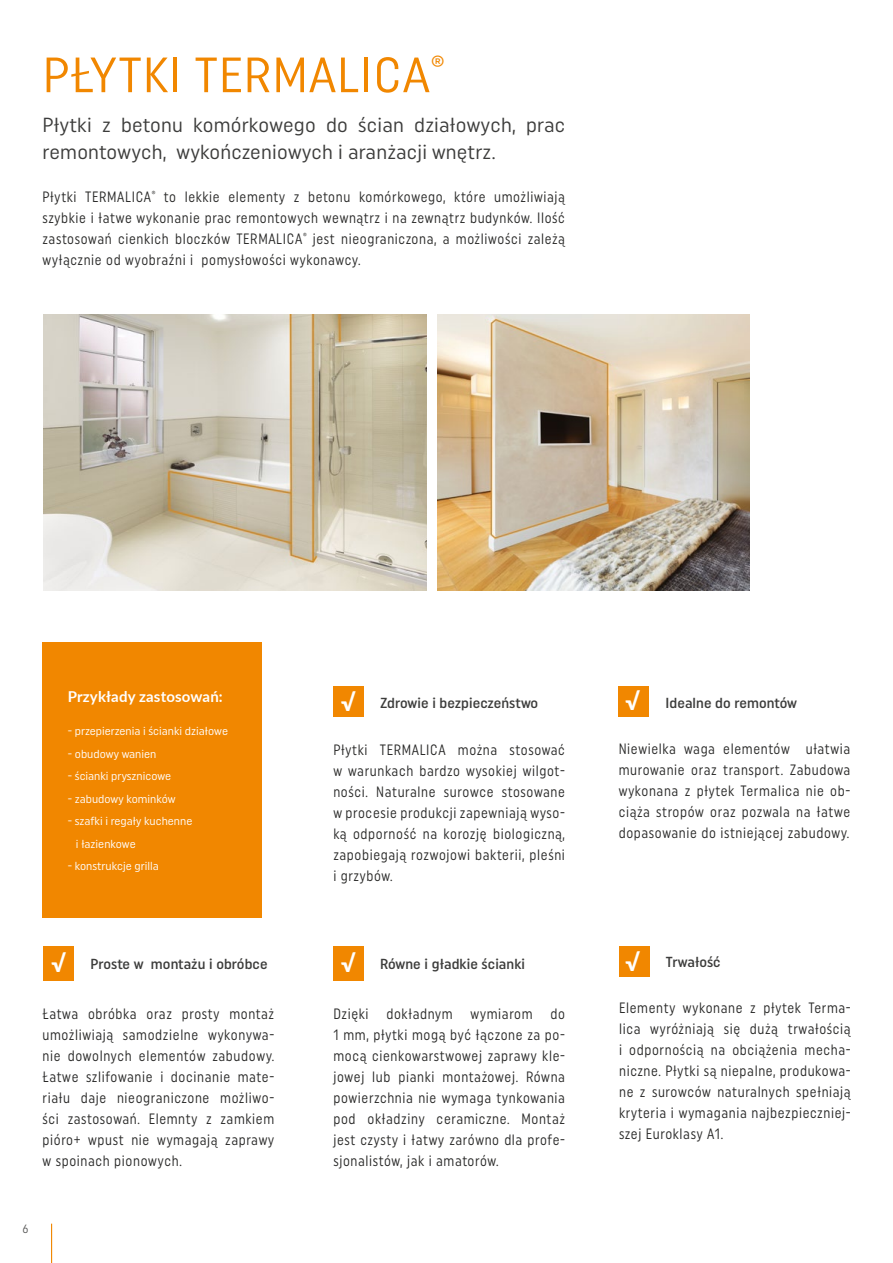
<style>
.page{position:relative;width:893px;height:1263px;background:#fff}
.page>*{position:absolute;margin:0;border:0;box-sizing:border-box;transform-origin:0 0}
.t1{font:49.5px "Uniform Condensed";letter-spacing:.015em;color:#f18700}
.t2{font:800 22.8px "Lato";color:#fff}
.t3{font:20.4px/27px "Uniform Condensed";letter-spacing:.01em;color:#3c3c3b}
.t4{font:15px/21px "Uniform Condensed";letter-spacing:.045em;color:#282827;text-align:justify;scale:.9 1}
.t5{font:700 15px "Lato";letter-spacing:.01em;color:#fff}
.t6{font:500 14.55px "Uniform Condensed";letter-spacing:.005em;color:#3c3c3b}
.t7{font:12px "Uniform Condensed";color:#575756}
.t8{font:11.7px/22.5px "Uniform Condensed";color:#fff}
</style>
<div class="page">
<hr style="left:51px;top:1224px;width:1px;height:39px;background:#f18700">
<img style="left:438px;top:315px;width:311px;height:275px">
<img style="left:44px;top:315px;width:383px;height:275px">
<div style="left:42px;top:642px;width:220px;height:276px;background:#f18700"></div>
<div style="left:44px;top:946px;width:30px;height:35px;background:#f18700"></div>
<div style="left:619px;top:946px;width:30px;height:30px;background:#f18700"></div>
<div style="left:333px;top:686px;width:31px;height:31px;background:#f18700"></div>
<div style="left:333px;top:946px;width:31px;height:35px;background:#f18700"></div>
<div style="left:619px;top:686px;width:30px;height:31px;background:#f18700"></div>
<h1 class="t1" style="left:43px;top:45px;width:404px">PŁYTKI TERMALICA<sup>®</sup></h1>
<h3 class="t3" style="left:43px;top:111px;width:524px">Płytki z betonu komórkowego do ścian działowych, prac remontowych, wykończeniowych i aranżacji wnętrz.</h3>
<p class="t4" style="left:43px;top:186px;width:582px">Płytki TERMALICA<sup>®</sup> to lekkie elementy z betonu komórkowego, które umożliwiają szybkie i łatwe wykonanie prac remontowych wewnątrz i na zewnątrz budynków. Ilość zastosowań cienkich bloczków TERMALICA<sup>®</sup> jest nieograniczona, a możliwości zależą wyłącznie od wyobraźni i pomysłowości wykonawcy.</p>
<p class="t5" style="left:68px;top:685px;width:156px">Przykłady zastosowań:</p>
<p class="t8" style="left:68px;top:720px;width:162px">- przepierzenia i ścianki działowe</p>
<p class="t8" style="left:68px;top:742px;width:90px">- obudowy wanien</p>
<p class="t8" style="left:68px;top:765px;width:105px">- ścianki prysznicowe</p>
<p class="t8" style="left:68px;top:787px;width:109px">- zabudowy kominków</p>
<p class="t8" style="left:76px;top:810px;width:118px;text-indent:-8px">- szafki i regały kuchenne i łazienkowe</p>
<p class="t8" style="left:68px;top:855px;width:92px">- konstrukcje grilla</p>
<h2 class="t2" style="left:625px;top:685px;width:16px">√</h2>
<h2 class="t2" style="left:341px;top:686px;width:16px">√</h2>
<p class="t6" style="left:665px;top:694px;width:133px">Idealne do remontów</p>
<p class="t4" style="left:619px;top:737px;width:259px">Niewielka waga elementów ułatwia murowanie oraz transport. Zabudowa wykonana z płytek Termalica nie ob&shy;ciąża stropów oraz pozwala na łatwe dopasowanie do istniejącej zabudowy.</p>
<p class="t6" style="left:380px;top:694px;width:160px">Zdrowie i bezpieczeństwo</p>
<p class="t4" style="left:333px;top:738px;width:259px">Płytki TERMALICA można stosować w warunkach bardzo wysokiej wilgot&shy;ności. Naturalne surowce stosowane w procesie produkcji zapewniają wyso&shy;ką odporność na korozję biologiczną, zapobiegają rozwojowi bakterii, pleśni i grzybów.</p>
<h2 class="t2" style="left:625px;top:946px;width:16px">√</h2>
<h2 class="t2" style="left:51px;top:947px;width:16px">√</h2>
<p class="t6" style="left:666px;top:954px;width:56px">Trwałość</p>
<p class="t4" style="left:619px;top:997px;width:259px">Elementy wykonane z płytek Terma&shy;lica wyróżniają się dużą trwałością i odpornością na obciążenia mecha&shy;niczne. Płytki są niepalne, produkowa&shy;ne z surowców naturalnych spełniają kryteria i wymagania najbezpieczniej&shy;szej Euroklasy A1.</p>
<h2 class="t2" style="left:341px;top:947px;width:16px">√</h2>
<p class="t6" style="left:380px;top:955px;width:146px">Równe i gładkie ścianki</p>
<p class="t4" style="left:333px;top:1003px;width:259px">Dzięki dokładnym wymiarom do 1 mm, płytki mogą być łączone za po&shy;mocą cienkowarstwowej zaprawy kle&shy;jowej lub pianki montażowej. Równa powierzchnia nie wymaga tynkowania pod okładziny ceramiczne. Montaż jest czysty i łatwy zarówno dla profe&shy;sjonalistów, jak i amatorów.</p>
<p class="t6" style="left:90px;top:955px;width:179px">Proste w montażu i obróbce</p>
<p class="t4" style="left:43px;top:1003px;width:259px">Łatwa obróbka oraz prosty montaż umożliwiają samodzielne wykonywa&shy;nie dowolnych elementów zabudowy.<br>Łatwe szlifowanie i docinanie mate&shy;riału daje nieograniczone możliwo&shy;ści zastosowań. Elemnty z zamkiem pióro+ wpust nie wymagają zaprawy w spoinach pionowych.</p>
<p class="t7" style="left:23px;top:1222px;width:8px">6</p>
</div>
